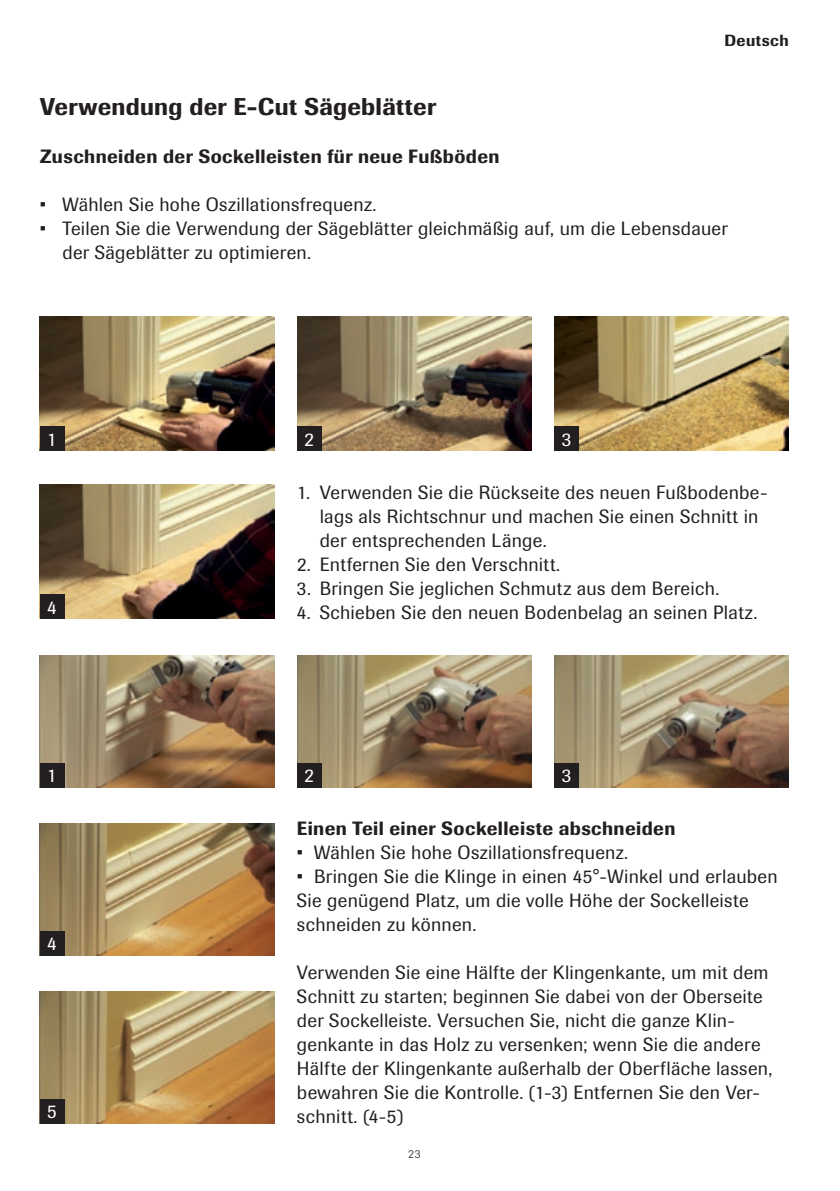
<style>
.page{position:relative;width:840px;height:1191px;background:#fff}
.page>*{position:absolute;margin:0;border:0;box-sizing:border-box;transform-origin:0 0}
.t1{font:500 24px "Imago Pro";letter-spacing:.01em;color:#231f20}
.t2{font:19px/24px "Imago Pro";letter-spacing:.015em;color:#231f20}
.t3{font:500 19px "Imago Pro";letter-spacing:.02em;color:#231f20}
.t4{font:19px "Imago Pro";color:#fff}
.t5{font:500 16px "Imago Pro";letter-spacing:.03em;color:#231f20}
.t6{font:300 12px "Imago Pro";color:#231f20}
</style>
<div class="page">
<img style="left:40px;top:317px;width:234px;height:134px">
<img style="left:297px;top:317px;width:234px;height:134px">
<img style="left:554px;top:317px;width:234px;height:134px">
<img style="left:40px;top:485px;width:234px;height:134px">
<div style="left:40px;top:427px;width:24px;height:24px;background:#231f20"></div>
<div style="left:40px;top:595px;width:24px;height:24px;background:#231f20"></div>
<div style="left:297px;top:427px;width:24px;height:24px;background:#231f20"></div>
<div style="left:554px;top:427px;width:24px;height:24px;background:#231f20"></div>
<img style="left:40px;top:655px;width:234px;height:132px">
<img style="left:297px;top:655px;width:234px;height:132px">
<img style="left:554px;top:655px;width:234px;height:132px">
<img style="left:40px;top:823px;width:234px;height:132px">
<img style="left:40px;top:991px;width:234px;height:132px">
<div style="left:40px;top:763px;width:24px;height:24px;background:#231f20"></div>
<div style="left:40px;top:931px;width:24px;height:24px;background:#231f20"></div>
<div style="left:40px;top:1099px;width:24px;height:24px;background:#231f20"></div>
<div style="left:297px;top:763px;width:24px;height:24px;background:#231f20"></div>
<div style="left:554px;top:763px;width:24px;height:24px;background:#231f20"></div>
<p class="t1" style="left:40px;top:91px;width:397px">Verwendung der E-Cut Sägeblätter</p>
<p class="t5" style="left:724px;top:30px;width:66px">Deutsch</p>
<p class="t3" style="left:40px;top:144px;width:461px">Zuschneiden der Sockelleisten für neue Fußböden</p>
<p class="t2" style="left:40px;top:192px;width:338px">• Wählen Sie hohe Oszillationsfrequenz.</p>
<p class="t2" style="left:62px;top:216px;width:666px;text-indent:-23px">• Teilen Sie die Verwendung der Sägeblätter gleichmäßig auf, um die Lebensdauer der Sägeblätter zu optimieren.</p>
<p class="t4" style="left:47px;top:427px;width:11px">1</p>
<p class="t4" style="left:47px;top:595px;width:11px">4</p>
<p class="t4" style="left:47px;top:763px;width:11px">1</p>
<p class="t4" style="left:47px;top:931px;width:11px">4</p>
<p class="t4" style="left:47px;top:1099px;width:11px">5</p>
<p class="t4" style="left:304px;top:427px;width:11px">2</p>
<p class="t4" style="left:561px;top:427px;width:11px">3</p>
<p class="t2" style="left:319px;top:480px;width:449px;text-indent:-23px">1. Verwenden Sie die Rückseite des neuen Fußbodenbe&shy;lags als Richtschnur und machen Sie einen Schnitt in der entsprechenden Länge.</p>
<p class="t2" style="left:297px;top:552px;width:264px">2. Entfernen Sie den Verschnitt.</p>
<p class="t2" style="left:297px;top:576px;width:423px">3. Bringen Sie jeglichen Schmutz aus dem Bereich.</p>
<p class="t2" style="left:297px;top:600px;width:461px">4. Schieben Sie den neuen Bodenbelag an seinen Platz.</p>
<p class="t4" style="left:304px;top:763px;width:11px">2</p>
<p class="t4" style="left:561px;top:763px;width:11px">3</p>
<p class="t3" style="left:297px;top:816px;width:380px">Einen Teil einer Sockelleiste abschneiden</p>
<p class="t2" style="left:297px;top:840px;width:332px">• Wählen Sie hohe Oszillationsfrequenz.</p>
<p class="t2" style="left:297px;top:864px;width:482px">• Bringen Sie die Klinge in einen 45°-Winkel und erlauben<br>Sie genügend Platz, um die volle Höhe der Sockelleiste schneiden zu können.</p>
<p class="t2" style="left:297px;top:960px;width:477px">Verwenden Sie eine Hälfte der Klingenkante, um mit dem Schnitt zu starten; beginnen Sie dabei von der Oberseite der Sockelleiste. Versuchen Sie, nicht die ganze Klin&shy;genkante in das Holz zu versenken; wenn Sie die andere Hälfte der Klingenkante außerhalb der Oberfläche lassen, bewahren Sie die Kontrolle. (1-3) Entfernen Sie den Ver&shy;schnitt. (4-5)</p>
<p class="t6" style="left:408px;top:1145px;width:14px">23</p>
</div>
